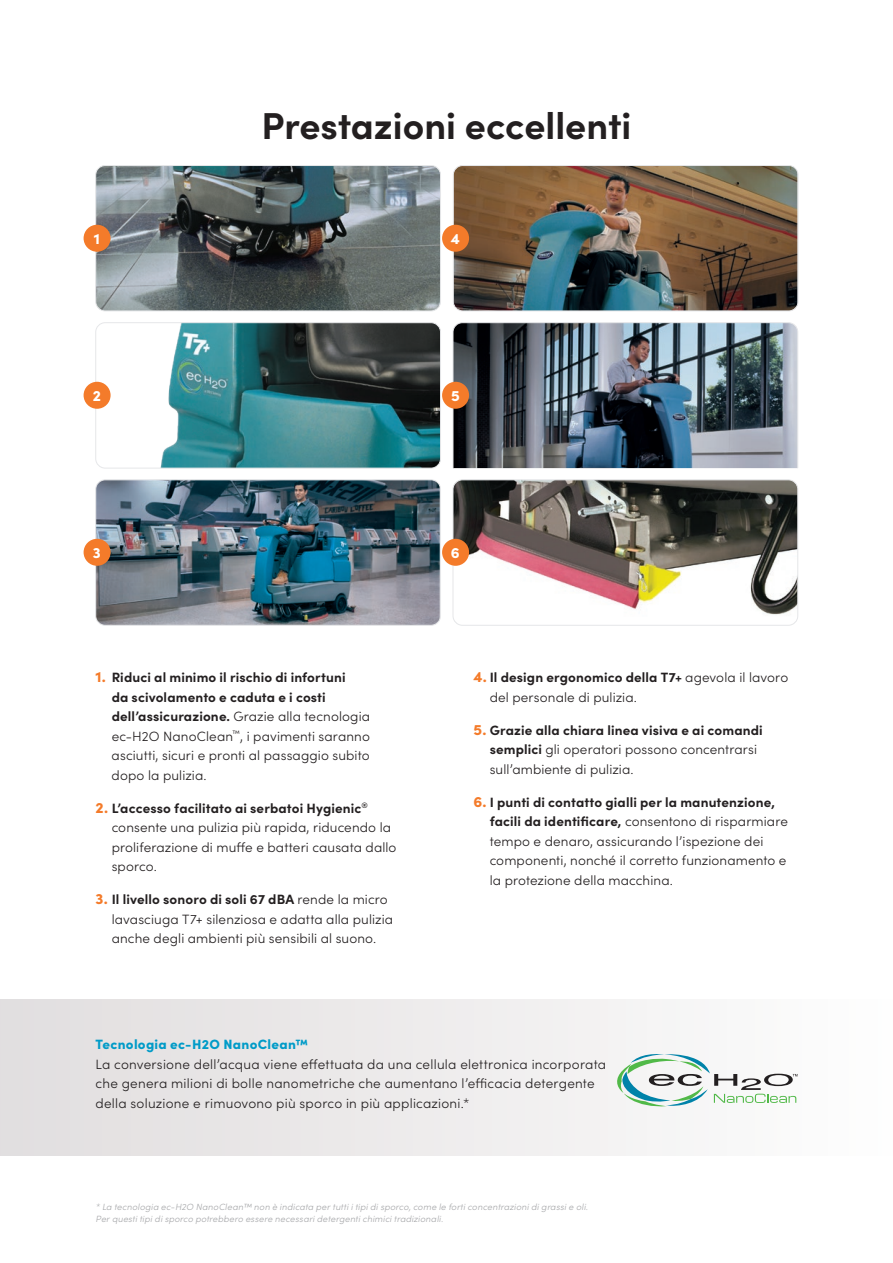
<style>
.page{position:relative;width:893px;height:1263px;background:#fff}
.page>*{position:absolute;margin:0;border:0;box-sizing:border-box;transform-origin:0 0}
.t1{font:700 37.5px "Sofia Pro";color:#231f20}
.t2{font:900 15px "Sofia Pro";color:#fff}
.t3{font:300 13.5px/19.5px "Sofia Pro";letter-spacing:.01em;color:#231f20}
.t4{font:900 13.5px "Sofia Pro";letter-spacing:.02em;color:#009bc8}
.t5{font:italic 300 9px/12px "Sofia Pro";letter-spacing:.02em;color:#a7a8aa}
.s1{font-weight:900;font-size:15px;color:#f47b2a}
.s2{font-weight:700}
</style>
<div class="page">
<img style="left:452px;top:322px;width:346px;height:147px">
<img style="left:453px;top:480px;width:345px;height:145px">
<div style="left:453px;top:480px;width:345px;height:145px;border:1px solid #e6e7e9;border-radius:9px"></div>
<img style="left:455px;top:167px;width:342px;height:144px">
<div style="left:453px;top:165px;width:345px;height:146px;border:1px solid #e6e7e9;border-radius:9px"></div>
<img style="left:97px;top:324px;width:342px;height:144px">
<div style="left:95px;top:322px;width:346px;height:146px;border:1px solid #e6e7e9;border-radius:9px"></div>
<img style="left:97px;top:480px;width:342px;height:145px">
<div style="left:95px;top:480px;width:346px;height:145px;border:1px solid #e6e7e9;border-radius:9px"></div>
<img style="left:97px;top:167px;width:342px;height:142px">
<div style="left:95px;top:165px;width:346px;height:146px;border:1px solid #e6e7e9;border-radius:9px"></div>
<div style="left:84px;top:225px;width:27px;height:27px;background:#f47b2a;border-radius:50%"></div>
<div style="left:84px;top:539px;width:27px;height:27px;background:#f47b2a;border-radius:50%"></div>
<div style="left:442px;top:225px;width:27px;height:27px;background:#f47b2a;border-radius:50%"></div>
<div style="left:442px;top:382px;width:27px;height:27px;background:#f47b2a;border-radius:50%"></div>
<div style="left:442px;top:539px;width:27px;height:27px;background:#f47b2a;border-radius:50%"></div>
<div style="left:84px;top:382px;width:27px;height:27px;background:#f47b2a;border-radius:50%"></div>
<div style="left:0;top:999px;width:893px;height:157px;background:linear-gradient(to right,#e1ddde,#fdfdfd)"></div>
<svg style="left:603px;top:1051px;width:194px;height:57px"></svg>
<h1 class="t1" style="left:262px;top:97px;width:371px">Prestazioni eccellenti</h1>
<p class="t2" style="left:94px;top:227px;width:8px">1</p>
<p class="t2" style="left:451px;top:227px;width:11px">4</p>
<p class="t2" style="left:93px;top:384px;width:10px">2</p>
<p class="t2" style="left:451px;top:384px;width:10px">5</p>
<p class="t2" style="left:93px;top:541px;width:9px">3</p>
<p class="t2" style="left:451px;top:541px;width:10px">6</p>
<p class="t3" style="left:112px;top:667px;width:260px;text-indent:-16px"><span class="s1">1.</span> <span class="s2">Riduci al minimo il rischio di infortuni<br>da scivolamento e caduta e i costi dell’assicurazione.</span> Grazie alla tecnologia ec-H2O NanoClean<sup>™</sup>, i pavimenti saranno asciutti, sicuri e pronti al passaggio subito dopo la pulizia.</p>
<p class="t3" style="left:112px;top:797px;width:286px;text-indent:-16px"><span class="s1">2.</span> <span class="s2">L’accesso facilitato ai serbatoi Hygienic</span><sup>® </sup>consente una pulizia più rapida, riducendo la proliferazione di muffe e batteri causata dallo sporco.</p>
<p class="t3" style="left:112px;top:889px;width:283px;text-indent:-16px"><span class="s1">3.</span> <span class="s2">Il livello sonoro di soli 67 dBA</span> rende la micro lavasciuga T7+ silenziosa e adatta alla pulizia anche degli ambienti più sensibili al suono.</p>
<p class="t3" style="left:490px;top:667px;width:300px;text-indent:-16px"><span class="s1">4.</span> <span class="s2">Il design ergonomico della T7+</span> agevola il lavoro del personale di pulizia.</p>
<p class="t3" style="left:490px;top:719px;width:275px;text-indent:-16px"><span class="s1">5.</span> <span class="s2">Grazie alla chiara linea visiva e ai comandi semplici</span> gli operatori possono concentrarsi sull’ambiente di pulizia.</p>
<p class="t3" style="left:490px;top:791px;width:300px;text-indent:-16px"><span class="s1">6.</span> <span class="s2">I punti di contatto gialli per la manutenzione, facili da identificare,</span> consentono di risparmiare tempo e denaro, assicurando l’ispezione dei componenti, nonché il corretto funzionamento e la protezione della macchina.</p>
<p class="t4" style="left:95px;top:1034px;width:214px">Tecnologia ec-H2O NanoClean™</p>
<p class="t3" style="left:95px;top:1053px;width:512px">La conversione dell’acqua viene effettuata da una cellula elettronica incorporata che genera milioni di bolle nanometriche che aumentano l’efficacia detergente della soluzione e rimuovono più sporco in più applicazioni.*</p>
<p class="t5" style="left:95px;top:1200px;width:494px">* La tecnologia ec-H2O NanoClean™ non è indicata per tutti i tipi di sporco, come le forti concentrazioni di grassi e oli.<br>Per questi tipi di sporco potrebbero essere necessari detergenti chimici tradizionali.</p>
</div>
